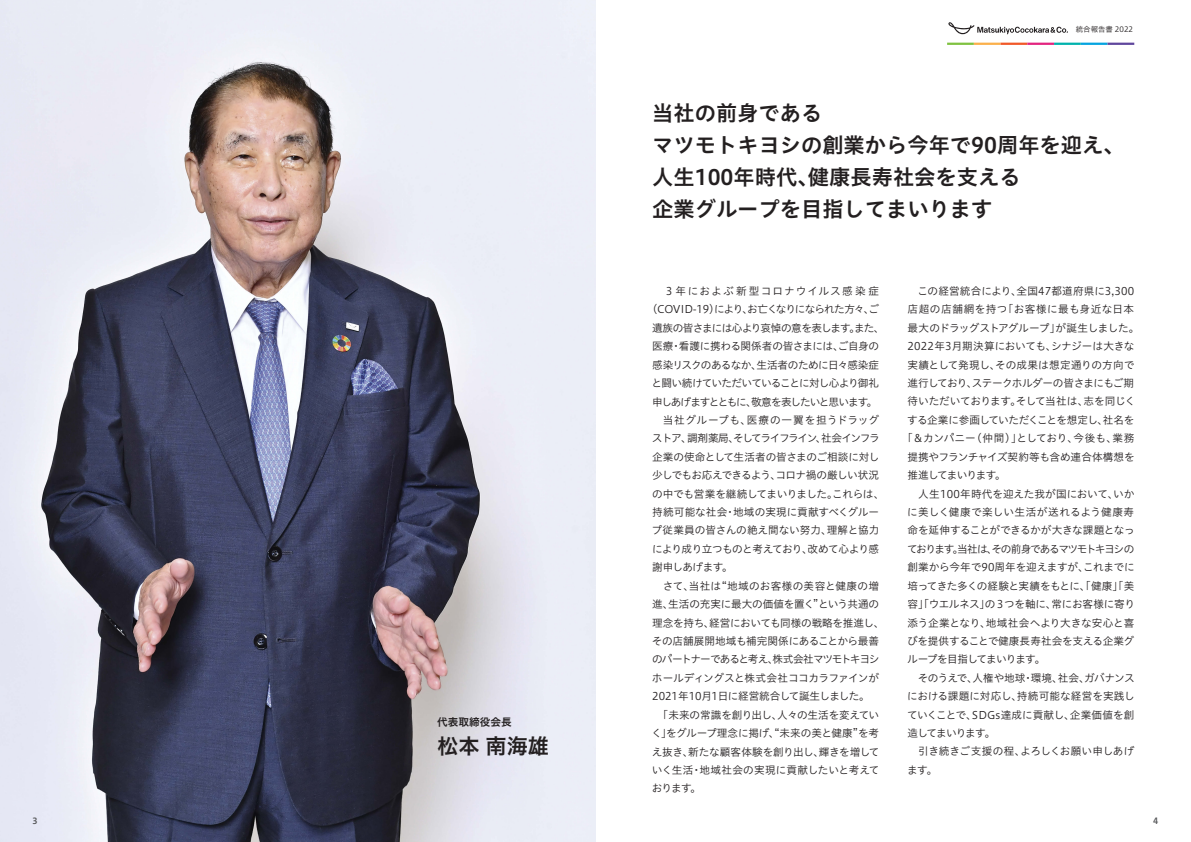
<style>
.page{position:relative;width:1191px;height:842px;background:#fff}
.page>*{position:absolute;margin:0;border:0;box-sizing:border-box;transform-origin:0 0}
.t1{font:21.3px/31.9px "Hiragino UD Sans Std W6";color:#231f20}
.t2{font:10.6px "Hiragino UD Sans Std W3";letter-spacing:-.03em;color:#231f20}
.t3{font:10.6px "Hiragino UD Sans Std W3";letter-spacing:.005em;color:#231f20}
.t4{font:10.6px "Hiragino UD Sans Std W3";letter-spacing:-.055em;color:#231f20}
.t5{font:10.6px "Hiragino UD Sans Std W3";letter-spacing:-.01em;color:#231f20}
.t6{font:10.6px "Hiragino UD Sans Std W3";letter-spacing:-.005em;color:#231f20}
.t7{font:10.6px "Hiragino UD Sans Std W3";letter-spacing:-.07em;color:#231f20}
.t8{font:10.6px "Hiragino UD Sans Std W3";letter-spacing:-.12em;color:#231f20}
.t9{font:10.6px "Hiragino UD Sans Std W3";letter-spacing:-.1em;color:#231f20}
.t10{font:10.6px "Hiragino UD Sans Std W3";letter-spacing:.015em;color:#231f20}
.t11{font:10.6px "Hiragino UD Sans Std W3";letter-spacing:-.05em;color:#231f20}
.t12{font:10.6px "Hiragino UD Sans Std W3";letter-spacing:-.075em;color:#231f20}
.t13{font:10.6px "Hiragino UD Sans Std W3";letter-spacing:.03em;color:#231f20}
.t14{font:10.6px "Hiragino UD Sans Std W3";letter-spacing:.055em;color:#231f20}
.t15{font:10.6px "Hiragino UD Sans Std W3";letter-spacing:.045em;color:#231f20}
.t16{font:10.6px "Hiragino UD Sans Std W3";letter-spacing:.025em;color:#231f20}
.t17{font:10.6px "Hiragino UD Sans Std W3";letter-spacing:.11em;color:#231f20}
.t18{font:10.6px "Hiragino UD Sans Std W3";letter-spacing:-.065em;color:#231f20}
.t19{font:10.6px "Hiragino UD Sans Std W3";letter-spacing:-.08em;color:#231f20}
.t20{font:10.6px "Hiragino UD Sans Std W6";color:#231f20}
.t21{font:8.5px "Hiragino UD Sans Std W6";color:#57585a}
.t22{font:7.4px "Hiragino UD Sans Std W3";color:#231f20}
</style>
<div class="page">
<img style="left:0;top:0;width:595px;height:842px">
<svg style="left:948px;top:22px;width:120px;height:12px"></svg>
<svg style="left:947px;top:43px;width:187px;height:2px"></svg>
<p class="t22" style="left:1075px;top:24px;width:59px">統合報告書 2022</p>
<p class="t20" style="left:437px;top:714px;width:76px">代表取締役会長</p>
<h1 class="t1" style="left:437px;top:729px;width:113px">松本 南海雄</h1>
<h1 class="t1" style="left:652px;top:96px;width:474px">当社の前身である<br>マツモトキヨシの創業から今年で90周年を迎え、人生100年時代、健康長寿社会を支える<br>企業グループを目指してまいります</h1>
<p class="t17" style="left:652px;top:283px;width:228px">　３年におよぶ新型コロナウイルス感染症</p>
<p class="t7" style="left:647px;top:301px;width:234px">（COVID-19）により、お亡くなりになられた方々、ご</p>
<p class="t12" style="left:652px;top:320px;width:234px">遺族の皆さまには心より哀悼の意を表します。また、</p>
<p class="t2" style="left:652px;top:338px;width:228px">医療・看護に携わる関係者の皆さまには、ご自身の</p>
<p class="t4" style="left:652px;top:357px;width:228px">感染リスクのあるなか、生活者のために日々感染症</p>
<p class="t7" style="left:651px;top:375px;width:229px">と闘い続けていただいていることに対し心より御礼</p>
<p class="t9" style="left:652px;top:393px;width:227px">申しあげますとともに、敬意を表したいと思います。</p>
<p class="t14" style="left:652px;top:412px;width:228px">　当社グループも、医療の一翼を担うドラッグ</p>
<p class="t8" style="left:652px;top:430px;width:229px">ストア、調剤薬局、そしてライフライン、社会インフラ</p>
<p class="t5" style="left:652px;top:449px;width:229px">企業の使命として生活者の皆さまのご相談に対し</p>
<p class="t4" style="left:652px;top:467px;width:228px">少しでもお応えできるよう、コロナ禍の厳しい状況</p>
<p class="t2" style="left:652px;top:486px;width:234px">の中でも営業を継続してまいりました。これらは、</p>
<p class="t3" style="left:652px;top:504px;width:228px">持続可能な社会・地域の実現に貢献すべくグルー</p>
<p class="t3" style="left:651px;top:522px;width:229px">プ従業員の皆さんの絶え間ない努力、理解と協力</p>
<p class="t4" style="left:652px;top:541px;width:228px">により成り立つものと考えており、改めて心より感</p>
<p class="t4" style="left:652px;top:559px;width:82px">謝申しあげます。</p>
<p class="t13" style="left:652px;top:578px;width:228px">　さて、当社は“地域のお客様の美容と健康の増</p>
<p class="t5" style="left:652px;top:596px;width:228px">進、生活の充実に最大の価値を置く”という共通の</p>
<p class="t2" style="left:652px;top:615px;width:234px">理念を持ち、経営においても同様の戦略を推進し、</p>
<p class="t2" style="left:652px;top:633px;width:229px">その店舗展開地域も補完関係にあることから最善</p>
<p class="t9" style="left:652px;top:651px;width:229px">のパートナーであると考え、株式会社マツモトキヨシ</p>
<p class="t2" style="left:652px;top:670px;width:229px">ホールディングスと株式会社ココカラファインが</p>
<p class="t2" style="left:652px;top:688px;width:219px">2021年10月1日に経営統合して誕生しました。</p>
<p class="t2" style="left:652px;top:707px;width:228px">　「未来の常識を創り出し、人々の生活を変えてい</p>
<p class="t5" style="left:651px;top:725px;width:229px">く」をグループ理念に掲げ、“未来の美と健康”を考</p>
<p class="t2" style="left:652px;top:743px;width:229px">え抜き、新たな顧客体験を創り出し、輝きを増して</p>
<p class="t6" style="left:652px;top:762px;width:229px">いく生活・地域社会の実現に貢献したいと考えて</p>
<p class="t2" style="left:652px;top:780px;width:51px">おります。</p>
<p class="t10" style="left:907px;top:283px;width:228px">　この経営統合により、全国47都道府県に3,300</p>
<p class="t15" style="left:907px;top:301px;width:228px">店超の店舗網を持つ「お客様に最も身近な日本</p>
<p class="t2" style="left:907px;top:320px;width:234px">最大のドラッグストアグループ」が誕生しました。</p>
<p class="t3" style="left:907px;top:338px;width:228px">2022年3月期決算においても、シナジーは大きな</p>
<p class="t10" style="left:907px;top:357px;width:228px">実績として発現し、その成果は想定通りの方向で</p>
<p class="t11" style="left:907px;top:375px;width:228px">進行しており、ステークホルダーの皆さまにもご期</p>
<p class="t2" style="left:907px;top:393px;width:229px">待いただいております。そして当社は、志を同じく</p>
<p class="t2" style="left:907px;top:412px;width:229px">する企業に参画していただくことを想定し、社名を</p>
<p class="t6" style="left:902px;top:430px;width:234px">「＆カンパニー(仲間)」としており、今後も、業務</p>
<p class="t2" style="left:907px;top:449px;width:229px">提携やフランチャイズ契約等も含め連合体構想を</p>
<p class="t12" style="left:907px;top:467px;width:100px">推進してまいります。</p>
<p class="t3" style="left:907px;top:485px;width:228px">　人生100年時代を迎えた我が国において、いか</p>
<p class="t16" style="left:907px;top:504px;width:228px">に美しく健康で楽しい生活が送れるよう健康寿</p>
<p class="t2" style="left:907px;top:522px;width:229px">命を延伸することができるかが大きな課題となっ</p>
<p class="t8" style="left:907px;top:541px;width:229px">ております。当社は、その前身であるマツモトキヨシの</p>
<p class="t2" style="left:907px;top:559px;width:229px">創業から今年で90周年を迎えますが、これまでに</p>
<p class="t11" style="left:907px;top:578px;width:228px">培ってきた多くの経験と実績をもとに、「健康」「美</p>
<p class="t2" style="left:907px;top:596px;width:229px">容」「ウエルネス」の３つを軸に、常にお客様に寄り</p>
<p class="t2" style="left:907px;top:614px;width:228px">添う企業となり、地域社会へより大きな安心と喜</p>
<p class="t2" style="left:907px;top:633px;width:228px">びを提供することで健康長寿社会を支える企業グ</p>
<p class="t18" style="left:907px;top:651px;width:140px">ループを目指してまいります。</p>
<p class="t2" style="left:907px;top:670px;width:229px">　そのうえで、人権や地球・環境、社会、ガバナンス</p>
<p class="t3" style="left:907px;top:688px;width:229px">における課題に対応し、持続可能な経営を実践し</p>
<p class="t3" style="left:907px;top:707px;width:229px">ていくことで、SDGs達成に貢献し、企業価値を創</p>
<p class="t19" style="left:907px;top:725px;width:89px">造してまいります。</p>
<p class="t6" style="left:907px;top:743px;width:228px">　引き続きご支援の程、よろしくお願い申しあげ</p>
<p class="t2" style="left:907px;top:762px;width:32px">ます。</p>
<p class="t21" style="left:33px;top:814px;width:7px">3</p>
<p class="t21" style="left:1153px;top:814px;width:7px">4</p>
</div>
